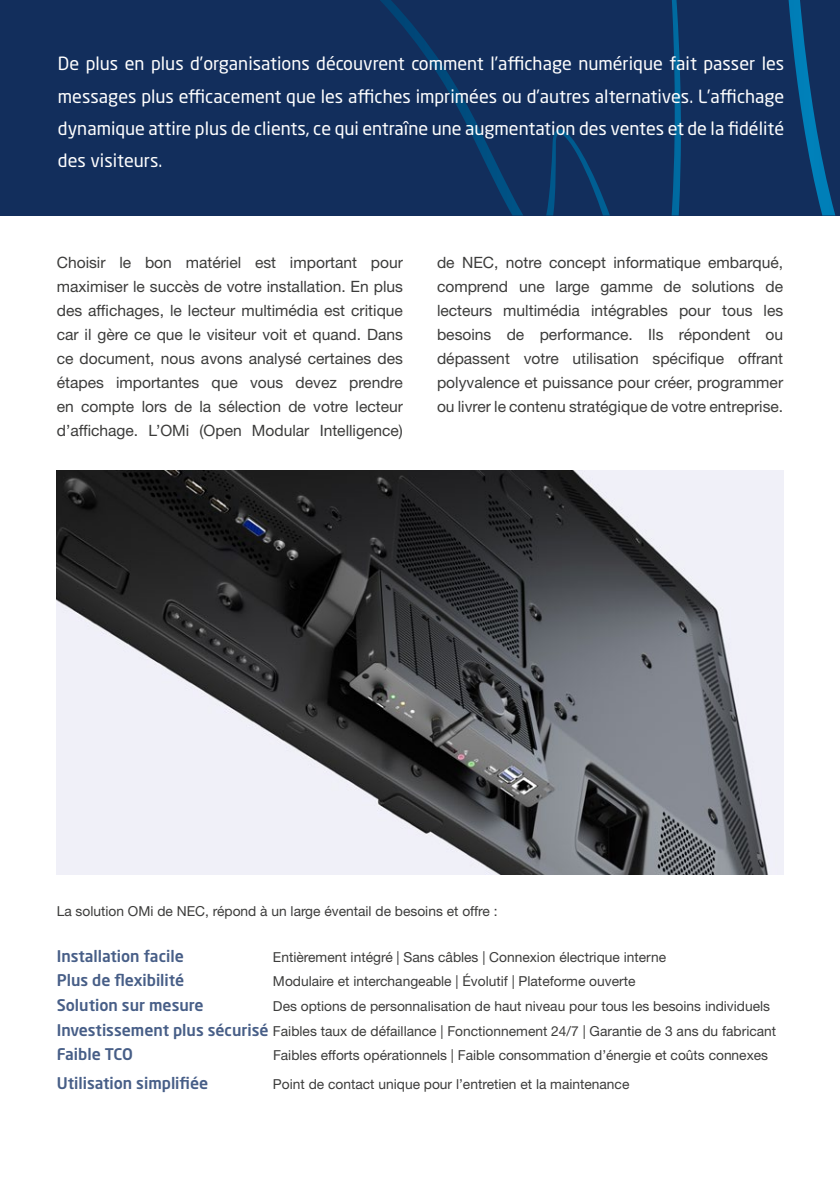
<style>
.page{position:relative;width:840px;height:1191px;background:#fff}
.page>*{position:absolute;margin:0;border:0;box-sizing:border-box;transform-origin:0 0}
.t1{font:18px/32px "Neo Sans Pro";color:#fff;text-align:justify}
.t2{font:500 15.8px "Neo Sans Pro";color:#475e87}
.t3{font:15.6px/24px "Helvetica Neue LT Std";color:#3c3c3b;text-align:justify}
.t4{font:13.8px/24.8px "Helvetica Neue LT Std";color:#3c3c3b}
.s1{font-family:"Neo Sans Pro";font-weight:500;font-size:15.8px;color:#475e87}
</style>
<div class="page">
<div style="left:0;top:0;width:839px;height:215px;background:#122e5c"></div>
<svg style="left:380px;top:0;width:454px;height:215px"></svg>
<img style="left:57px;top:470px;width:725px;height:404px">
<p class="t1" style="left:58px;top:48px;width:727px">De plus en plus d’organisations découvrent comment l’affichage numérique fait passer les messages plus efficacement que les affiches imprimées ou d’autres alternatives. L’affichage dynamique attire plus de clients, ce qui entraîne une augmentation des ventes et de la fidélité des visiteurs.</p>
<p class="t3" style="left:57px;top:251px;width:347px">Choisir le bon matériel est important pour maximiser le succès de votre installation. En plus des affichages, le lecteur multimédia est critique car il gère ce que le visiteur voit et quand. Dans ce document, nous avons analysé certaines des étapes importantes que vous devez prendre en compte lors de la sélection de votre lecteur d’affichage. L’OMi (Open Modular Intelligence)</p>
<p class="t3" style="left:437px;top:251px;width:347px">de NEC, notre concept informatique embarqué, comprend une large gamme de solutions de lecteurs multimédia intégrables pour tous les besoins de performance. Ils répondent ou dépassent votre utilisation spécifique offrant polyvalence et puissance pour créer, programmer ou livrer le contenu stratégique de votre entreprise.</p>
<p class="t4" style="left:57px;top:898px;width:442px">La solution OMi de NEC, répond à un large éventail de besoins et offre :</p>
<p class="t2" style="left:57px;top:945px;width:128px">Installation facile</p>
<p class="t4" style="left:273px;top:944px;width:394px">Entièrement intégré | Sans câbles | Connexion électrique interne</p>
<p class="t2" style="left:57px;top:970px;width:129px">Plus de flexibilité</p>
<p class="t4" style="left:273px;top:968px;width:364px">Modulaire et interchangeable | Évolutif | Plateforme ouverte</p>
<p class="t2" style="left:57px;top:995px;width:148px">Solution sur mesure</p>
<p class="t4" style="left:57px;top:993px;width:720px;text-indent:216px">Des options de personnalisation de haut niveau pour tous les besoins individuels<br><span class="s1">Investissement plus sécurisé</span> Faibles taux de défaillance | Fonctionnement 24/7 | Garantie de 3 ans du fabricant</p>
<p class="t2" style="left:57px;top:1044px;width:78px">Faible TCO</p>
<p class="t4" style="left:273px;top:1043px;width:496px">Faibles efforts opérationnels | Faible consommation d’énergie et coûts connexes</p>
<p class="t2" style="left:57px;top:1073px;width:153px">Utilisation simplifiée</p>
<p class="t4" style="left:273px;top:1071px;width:358px">Point de contact unique pour l’entretien et la maintenance</p>
</div>
